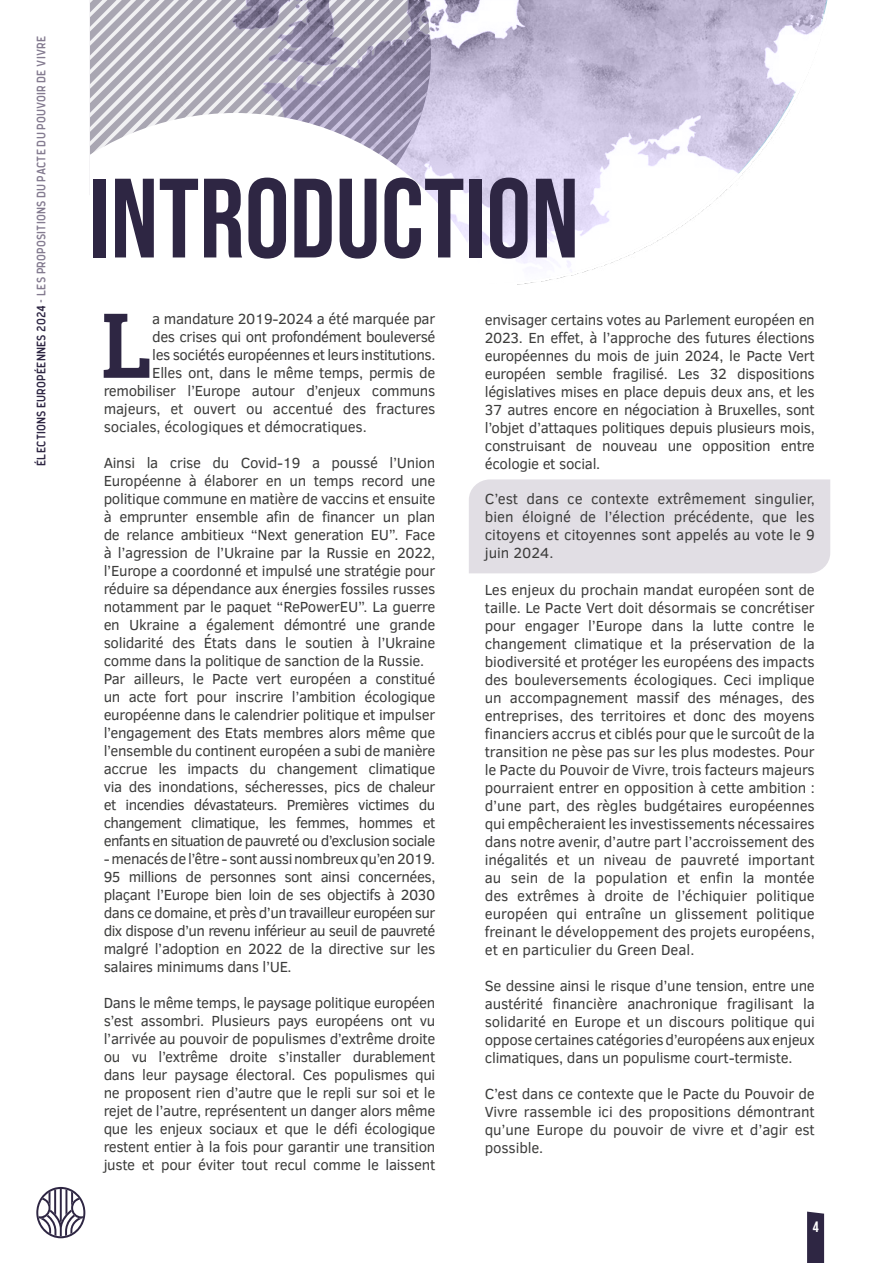
<style>
.page{position:relative;width:893px;height:1263px;background:#fff}
.page>*{position:absolute;margin:0;border:0;box-sizing:border-box;transform-origin:0 0}
.t1{font:112.5px "Bebas Neue";color:#2e2643}
.t2{font:96.15px "Bree Serif";color:#2e2643}
.t3{font:15px/18px "Clear Sans";letter-spacing:-.02em;color:#3c3c3b;text-align:justify}
.t4{font:15px "Bebas Neue";color:#fff}
.t5{font:12px "Oregon";letter-spacing:.01em;color:#847b90}
.s1{color:#2e2643}
</style>
<div class="page">
<svg style="left:807px;top:1211px;width:17px;height:52px"></svg>
<svg style="left:36px;top:1187px;width:49px;height:51px"></svg>
<svg style="left:431px;top:0;width:395px;height:283px"></svg>
<svg style="left:90px;top:0;width:341px;height:113px"></svg>
<svg style="left:90px;top:113px;width:397px;height:170px"></svg>
<div style="left:469px;top:479px;width:361px;height:94px;background:#e1dee4"></div>
<p class="t5" style="left:35px;top:466px;width:431px;rotate:-90deg"><span class="s1">Élections européennes 2024</span> - les Propositions du Pacte du Pouvoir de Vivre</p>
<h1 class="t1" style="left:89px;top:155px;width:492px">INTRODUCTION</h1>
<h2 class="t2" style="left:101px;top:274px;width:53px">L</h2>
<p class="t3" style="left:152px;top:309px;width:285px">a mandature 2019-2024 a été marquée par</p>
<p class="t3" style="left:152px;top:327px;width:285px">des crises qui ont profondément bouleversé</p>
<p class="t3" style="left:152px;top:345px;width:285px">les sociétés européennes et leurs institutions.</p>
<p class="t3" style="left:152px;top:363px;width:285px">Elles ont, dans le même temps, permis de</p>
<p class="t3" style="left:104px;top:381px;width:333px">remobiliser l’Europe autour d’enjeux communs</p>
<p class="t3" style="left:104px;top:399px;width:333px">majeurs, et ouvert ou accentué des fractures</p>
<p class="t3" style="left:104px;top:417px;width:265px">sociales, écologiques et démocratiques.</p>
<p class="t3" style="left:104px;top:453px;width:333px;text-align:left">Ainsi la crise du Covid-19 a poussé l’Union Européenne à élaborer en un temps record une politique commune en matière de vaccins et ensuite à emprunter ensemble afin de financer un plan de relance ambitieux “Next generation EU”. Face à l’agression de l’Ukraine par la Russie en 2022, l’Europe a coordonné et impulsé une stratégie pour réduire sa dépendance aux énergies fossiles russes notamment par le paquet “RePowerEU”. La guerre en Ukraine a également démontré une grande solidarité des États dans le soutien à l’Ukraine comme dans la politique de sanction de la Russie.<br>Par ailleurs, le Pacte vert européen a constitué un acte fort pour inscrire l’ambition écologique européenne dans le calendrier politique et impulser l’engagement des Etats membres alors même que l’ensemble du continent européen a subi de manière accrue les impacts du changement climatique via des inondations, sécheresses, pics de chaleur et incendies dévastateurs. Premières victimes du changement climatique, les femmes, hommes et enfants en situation de pauvreté ou d’exclusion sociale</p>
<p class="t3" style="left:104px;top:849px;width:333px">- menacés de l’être - sont aussi nombreux qu’en 2019.<br>95 millions de personnes sont ainsi concernées, plaçant l’Europe bien loin de ses objectifs à 2030 dans ce domaine, et près d’un travailleur européen sur dix dispose d’un revenu inférieur au seuil de pauvreté malgré l’adoption en 2022 de la directive sur les salaires minimums dans l’UE.</p>
<p class="t3" style="left:104px;top:993px;width:333px">Dans le même temps, le paysage politique européen s’est assombri. Plusieurs pays européens ont vu l’arrivée au pouvoir de populismes d’extrême droite ou vu l’extrême droite s’installer durablement dans leur paysage électoral. Ces populismes qui ne proposent rien d’autre que le repli sur soi et le rejet de l’autre, représentent un danger alors même que les enjeux sociaux et que le défi écologique restent entier à la fois pour garantir une transition juste et pour éviter tout recul comme le laissent</p>
<p class="t3" style="left:485px;top:311px;width:332px">envisager certains votes au Parlement européen en 2023. En effet, à l’approche des futures élections européennes du mois de juin 2024, le Pacte Vert européen semble fragilisé. Les 32 dispositions législatives mises en place depuis deux ans, et les 37 autres encore en négociation à Bruxelles, sont l’objet d’attaques politiques depuis plusieurs mois, construisant de nouveau une opposition entre écologie et social.</p>
<p class="t3" style="left:485px;top:490px;width:332px">C’est dans ce contexte extrêmement singulier, bien éloigné de l’élection précédente, que les citoyens et citoyennes sont appelés au vote le 9 juin 2024.</p>
<p class="t3" style="left:485px;top:580px;width:332px">Les enjeux du prochain mandat européen sont de taille. Le Pacte Vert doit désormais se concrétiser pour engager l’Europe dans la lutte contre le changement climatique et la préservation de la biodiversité et protéger les européens des impacts des bouleversements écologiques. Ceci implique un accompagnement massif des ménages, des entreprises, des territoires et donc des moyens financiers accrus et ciblés pour que le surcoût de la transition ne pèse pas sur les plus modestes. Pour le Pacte du Pouvoir de Vivre, trois facteurs majeurs pourraient entrer en opposition à cette ambition : d’une part, des règles budgétaires européennes qui empêcheraient les investissements nécessaires dans notre avenir, d’autre part l’accroissement des inégalités et un niveau de pauvreté important au sein de la population et enfin la montée des extrêmes à droite de l’échiquier politique européen qui entraîne un glissement politique freinant le développement des projets européens, et en particulier du Green Deal.</p>
<p class="t3" style="left:485px;top:976px;width:332px">Se dessine ainsi le risque d’une tension, entre une austérité financière anachronique fragilisant la solidarité en Europe et un discours politique qui oppose certaines catégories d’européens aux enjeux climatiques, dans un populisme court-termiste.</p>
<p class="t3" style="left:485px;top:1084px;width:332px">C’est dans ce contexte que le Pacte du Pouvoir de Vivre rassemble ici des propositions démontrant qu’une Europe du pouvoir de vivre et d’agir est possible.</p>
<p class="t4" style="left:813px;top:1218px;width:7px">4</p>
</div>
